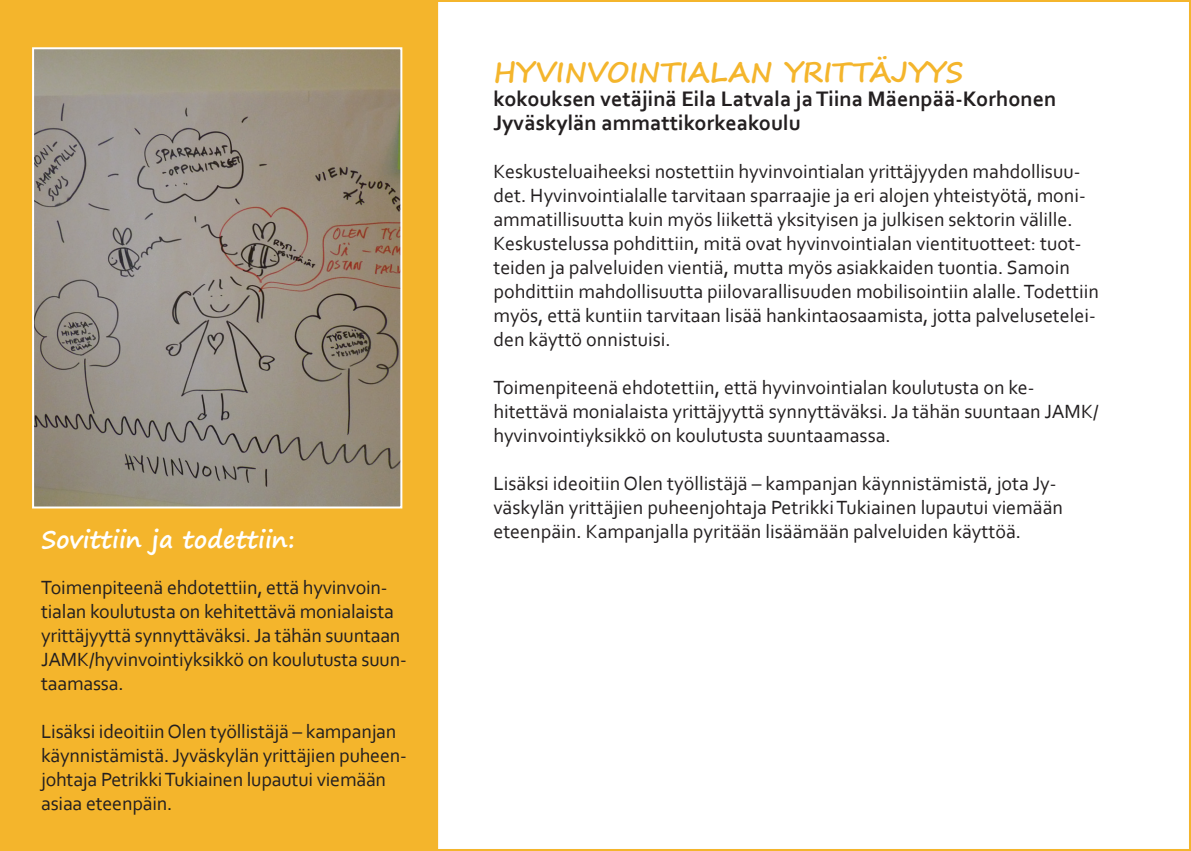
<style>
.page{position:relative;width:1191px;height:851px;background:#fff}
.page>*{position:absolute;margin:0;border:0;box-sizing:border-box;transform-origin:0 0}
.t1{font:700 28px "Segoe Print";color:#f4b52c}
.t2{font:700 24px "Segoe Print";color:#fff}
.t3{font:700 22px/24px "Corbel";color:#231f20}
.t4{font:20px/24px "Corbel";color:#231f20}
</style>
<div class="page">
<div style="left:3px;top:3px;width:435px;height:844px;background:#f4b52c"></div>
<img style="left:35px;top:50px;width:364px;height:455px">
<div style="left:32px;top:47px;width:370px;height:461px;border:2px solid #fff"></div>
<p class="t2" style="left:41px;top:517px;width:255px">Sovittiin ja todettiin:</p>
<p class="t4" style="left:41px;top:575px;width:367px">Toimenpiteenä ehdotettiin, että hyvinvoin&shy;tialan koulutusta on kehitettävä monialaista yrittäjyyttä synnyttäväksi. Ja tähän suuntaan JAMK/hyvinvointiyksikkö on koulutusta suun&shy;taamassa.</p>
<p class="t4" style="left:41px;top:719px;width:367px">Lisäksi ideoitiin Olen työllistäjä – kampanjan käynnistämistä. Jyväskylän yrittäjien puheen&shy;johtaja Petrikki Tukiainen lupautui viemään asiaa eteenpäin.</p>
<h1 class="t1" style="left:493px;top:46px;width:471px">HYVINVOINTIALAN YRITTÄJYYS</h1>
<p class="t3" style="left:493px;top:86px;width:564px">kokouksen vetäjinä Eila Latvala ja Tiina Mäenpää-Korhonen<br>Jyväskylän ammattikorkeakoulu</p>
<p class="t4" style="left:493px;top:158px;width:607px">Keskusteluaiheeksi nostettiin hyvinvointialan yrittäjyyden mahdollisuu&shy;det. Hyvinvointialalle tarvitaan sparraajie ja eri alojen yhteistyötä, moni&shy;ammatillisuutta kuin myös liikettä yksityisen ja julkisen sektorin välille.<br>Keskustelussa pohdittiin, mitä ovat hyvinvointialan vientituotteet: tuot&shy;teiden ja palveluiden vientiä, mutta myös asiakkaiden tuontia. Samoin pohdittiin mahdollisuutta piilovarallisuuden mobilisointiin alalle. Todettiin myös, että kuntiin tarvitaan lisää hankintaosaamista, jotta palvelusetelei&shy;den käyttö onnistuisi.</p>
<p class="t4" style="left:493px;top:374px;width:607px">Toimenpiteenä ehdotettiin, että hyvinvointialan koulutusta on ke&shy;hitettävä monialaista yrittäjyyttä synnyttäväksi. Ja tähän suuntaan JAMK/ hyvinvointiyksikkö on koulutusta suuntaamassa.</p>
<p class="t4" style="left:493px;top:470px;width:571px">Lisäksi ideoitiin Olen työllistäjä – kampanjan käynnistämistä, jota Jy&shy;väskylän yrittäjien puheenjohtaja Petrikki Tukiainen lupautui viemään eteenpäin. Kampanjalla pyritään lisäämään palveluiden käyttöä.</p>
</div>
